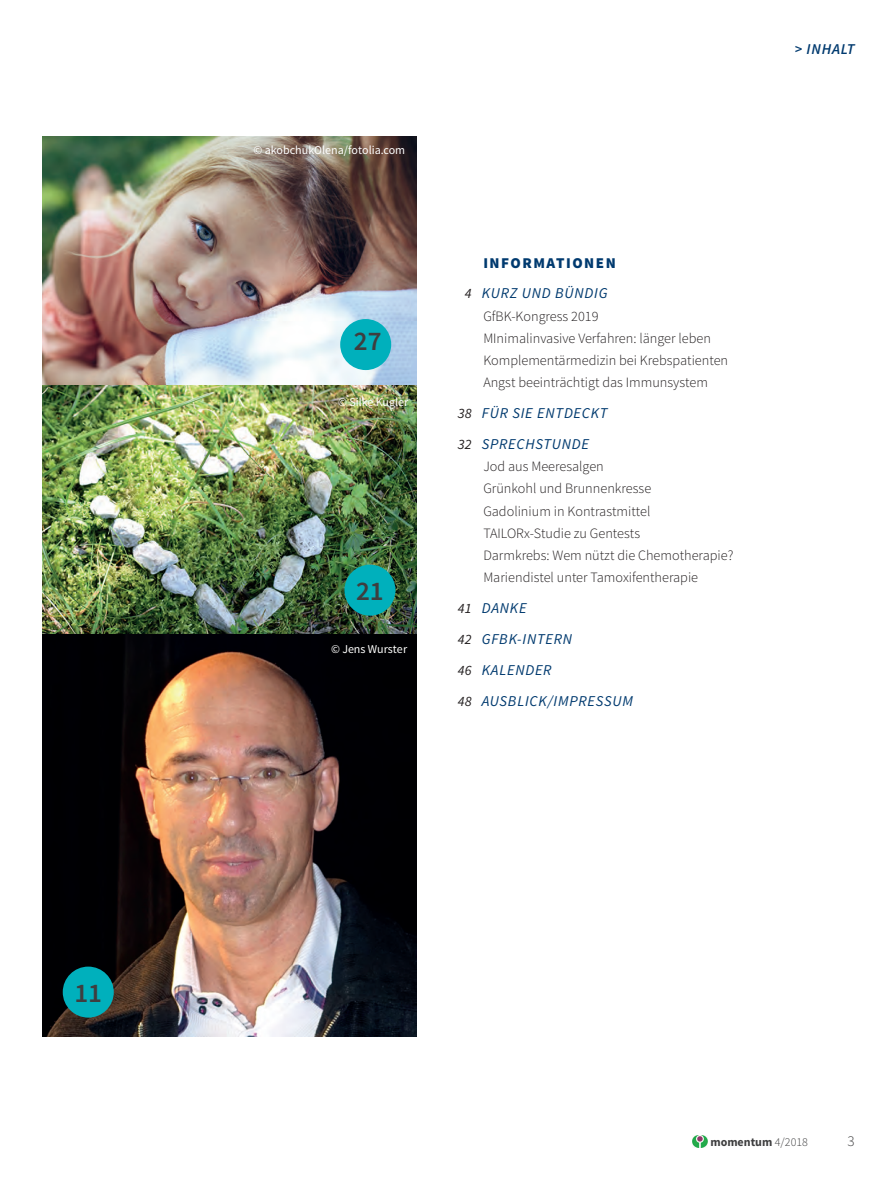
<style>
.page{position:relative;width:893px;height:1191px;background:#fff}
.page>*{position:absolute;margin:0;border:0;box-sizing:border-box;transform-origin:0 0}
.t1{font:600 27px "Source Sans Pro";color:#3e3e3f}
.t2{font:italic 15px/30.8px "Source Sans Pro";letter-spacing:.05em;color:#003a6f}
.t3{font:900 15px/30.8px "Source Sans Pro";letter-spacing:.1em;color:#003a6f}
.t4{font:italic 600 15px "Source Sans Pro";letter-spacing:.05em;color:#003a6f}
.t5{font:300 15px "Source Sans Pro";color:#3e3e3f}
.t6{font:300 14.25px/22.2px "Source Sans Pro";color:#231f20}
.t7{font:12px "Source Sans Pro";color:#fff}
.t8{font:700 12px "Source Sans Pro";color:#3e3e3f}
.s1{font-weight:400;font-style:italic;font-size:14.25px;color:#231f20}
.s2{font-weight:400;font-style:italic}
.s3{font-size:14.25px;color:#231f20}
.s4{font-weight:300}
</style>
<div class="page">
<img style="left:43px;top:137px;width:374px;height:899px">
<img style="left:693px;top:1135px;width:15px;height:12px">
<div style="left:344px;top:564px;width:51px;height:52px;background:#00b0bc;border-radius:50%"></div>
<div style="left:340px;top:319px;width:51px;height:51px;background:#00b0bc;border-radius:50%"></div>
<div style="left:63px;top:966px;width:51px;height:51px;background:#00b0bc;border-radius:50%"></div>
<h1 class="t1" style="left:74px;top:976px;width:29px">11</h1>
<p class="t7" style="left:253px;top:143px;width:153px">© akobchukOlena/fotolia.com</p>
<h1 class="t1" style="left:354px;top:324px;width:29px">27</h1>
<p class="t7" style="left:338px;top:394px;width:72px">© Silke Kugler</p>
<h1 class="t1" style="left:356px;top:574px;width:29px">21</h1>
<p class="t7" style="left:331px;top:642px;width:78px">© Jens Wurster</p>
<p class="t3" style="left:465px;top:248px;width:153px;text-indent:19px">INFORMATIONEN<br><span class="s1">4</span> <span class="s2">KURZ UND BÜNDIG</span></p>
<p class="t6" style="left:483px;top:305px;width:246px">GfBK-Kongress 2019<br>MInimalinvasive Verfahren: länger leben Komplementärmedizin bei Krebspatienten Angst beeinträchtigt das Immunsystem</p>
<p class="t2" style="left:458px;top:398px;width:151px"><span class="s3">38</span> FÜR SIE ENTDECKT<br><span class="s3">32</span> SPRECHSTUNDE</p>
<p class="t6" style="left:483px;top:455px;width:252px">Jod aus Meeresalgen<br>Grünkohl und Brunnenkresse<br>Gadolinium in Kontrastmittel<br>TAILORx-Studie zu Gentests<br>Darmkrebs: Wem nützt die Chemotherapie?<br>Mariendistel unter Tamoxifentherapie</p>
<p class="t2" style="left:458px;top:593px;width:177px"><span class="s3">41</span> DANKE<br><span class="s3">42</span> GFBK-INTERN<br><span class="s3">46</span> KALENDER<br><span class="s3">48</span> AUSBLICK/IMPRESSUM</p>
<p class="t4" style="left:795px;top:40px;width:61px">&gt; INHALT</p>
<p class="t8" style="left:710px;top:1134px;width:99px">momentum <span class="s4">4/2018</span></p>
<p class="t5" style="left:847px;top:1132px;width:9px">3</p>
</div>
